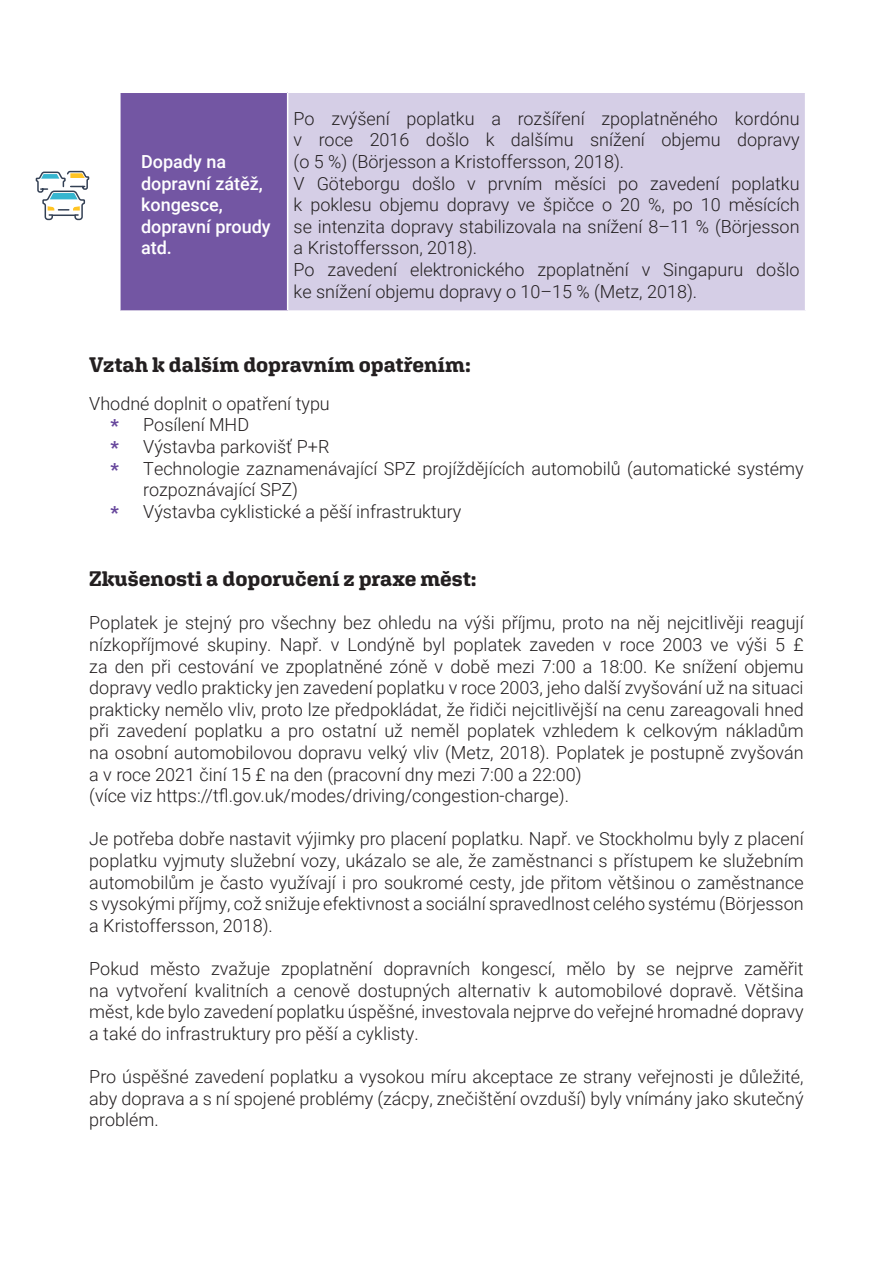
<style>
.page{position:relative;width:893px;height:1263px;background:#fff}
.page>*{position:absolute;margin:0;border:0;box-sizing:border-box;transform-origin:0 0}
.t1{font:700 21px "Aglet Slab";color:#231f20}
.t2{font:300 18px/21.6px "Roboto";color:#231f20;text-align:justify}
.t3{font:500 18px/21.6px "Roboto";color:#fff}
.t4{font:900 18px "Roboto";color:#67479c}
</style>
<div class="page">
<div style="left:120px;top:92px;width:168px;height:219px;background:#7356a3"></div>
<div style="left:288px;top:92px;width:518px;height:219px;background:#d5cee6"></div>
<hr style="left:288px;top:92px;width:518px;height:1px;background:#fff">
<hr style="left:805px;top:93px;width:1px;height:217px;background:#fff">
<hr style="left:288px;top:310px;width:518px;height:2px;background:#fff">
<hr style="left:119px;top:92px;width:169px;height:1px;background:#fff">
<hr style="left:119px;top:93px;width:2px;height:217px;background:#fff">
<hr style="left:287px;top:93px;width:1px;height:217px;background:#fff">
<hr style="left:119px;top:310px;width:169px;height:2px;background:#fff">
<svg style="left:35px;top:170px;width:55px;height:51px"></svg>
<p class="t3" style="left:141px;top:150px;width:131px">Dopady na dopravní zátěž, kongesce, dopravní proudy atd.</p>
<p class="t2" style="left:294px;top:107px;width:507px">Po zvýšení poplatku a rozšíření zpoplatněného kordónu v roce 2016 došlo k dalšímu snížení objemu dopravy (o 5 %) (Börjesson a Kristoffersson, 2018).</p>
<p class="t2" style="left:294px;top:172px;width:507px">V Göteborgu došlo v prvním měsíci po zavedení poplatku k poklesu objemu dopravy ve špičce o 20 %, po 10 měsících se intenzita dopravy stabilizovala na snížení 8–11 % (Börjesson a Kristoffersson, 2018).</p>
<p class="t2" style="left:294px;top:258px;width:507px">Po zavedení elektronického zpoplatnění v Singapuru došlo ke snížení objemu dopravy o 10–15 % (Metz, 2018).</p>
<p class="t1" style="left:89px;top:352px;width:383px">Vztah k dalším dopravním opatřením:</p>
<p class="t2" style="left:89px;top:392px;width:242px">Vhodné doplnit o opatření typu</p>
<p class="t2" style="left:143px;top:413px;width:107px">Posílení MHD</p>
<p class="t2" style="left:143px;top:435px;width:188px">Výstavba parkovišť P+R</p>
<p class="t2" style="left:143px;top:457px;width:662px">Technologie zaznamenávající SPZ projíždějících automobilů (automatické systémy rozpoznávající SPZ)</p>
<p class="t2" style="left:143px;top:500px;width:320px">Výstavba cyklistické a pěší infrastruktury</p>
<p class="t4" style="left:111px;top:413px;width:10px">*</p>
<p class="t4" style="left:111px;top:435px;width:10px">*</p>
<p class="t4" style="left:111px;top:457px;width:10px">*</p>
<p class="t4" style="left:111px;top:500px;width:10px">*</p>
<p class="t1" style="left:89px;top:566px;width:389px">Zkušenosti a doporučení z praxe měst:</p>
<p class="t2" style="left:89px;top:611px;width:716px">Poplatek je stejný pro všechny bez ohledu na výši příjmu, proto na něj nejcitlivěji reagují nízkopříjmové skupiny. Např. v Londýně byl poplatek zaveden v roce 2003 ve výši 5 £ za den při cestování ve zpoplatněné zóně v době mezi 7:00 a 18:00. Ke snížení objemu dopravy vedlo prakticky jen zavedení poplatku v roce 2003, jeho další zvyšování už na situaci prakticky nemělo vliv, proto lze předpokládat, že řidiči nejcitlivější na cenu zareagovali hned při zavedení poplatku a pro ostatní už neměl poplatek vzhledem k celkovým nákladům na osobní automobilovou dopravu velký vliv (Metz, 2018). Poplatek je postupně zvyšován a v roce 2021 činí 15 £ na den (pracovní dny mezi 7:00 a 22:00)</p>
<p class="t2" style="left:89px;top:784px;width:481px">(více viz https://tfl.gov.uk/modes/driving/congestion-charge).</p>
<p class="t2" style="left:89px;top:827px;width:716px">Je potřeba dobře nastavit výjimky pro placení poplatku. Např. ve Stockholmu byly z placení poplatku vyjmuty služební vozy, ukázalo se ale, že zaměstnanci s přístupem ke služebním automobilům je často využívají i pro soukromé cesty, jde přitom většinou o zaměstnance s vysokými příjmy, což snižuje efektivnost a sociální spravedlnost celého systému (Börjesson a Kristoffersson, 2018).</p>
<p class="t2" style="left:89px;top:957px;width:716px">Pokud město zvažuje zpoplatnění dopravních kongescí, mělo by se nejprve zaměřit na vytvoření kvalitních a cenově dostupných alternativ k automobilové dopravě. Většina měst, kde bylo zavedení poplatku úspěšné, investovala nejprve do veřejné hromadné dopravy a také do infrastruktury pro pěší a cyklisty.</p>
<p class="t2" style="left:89px;top:1065px;width:716px">Pro úspěšné zavedení poplatku a vysokou míru akceptace ze strany veřejnosti je důležité, aby doprava a s ní spojené problémy (zácpy, znečištění ovzduší) byly vnímány jako skutečný problém.</p>
</div>
